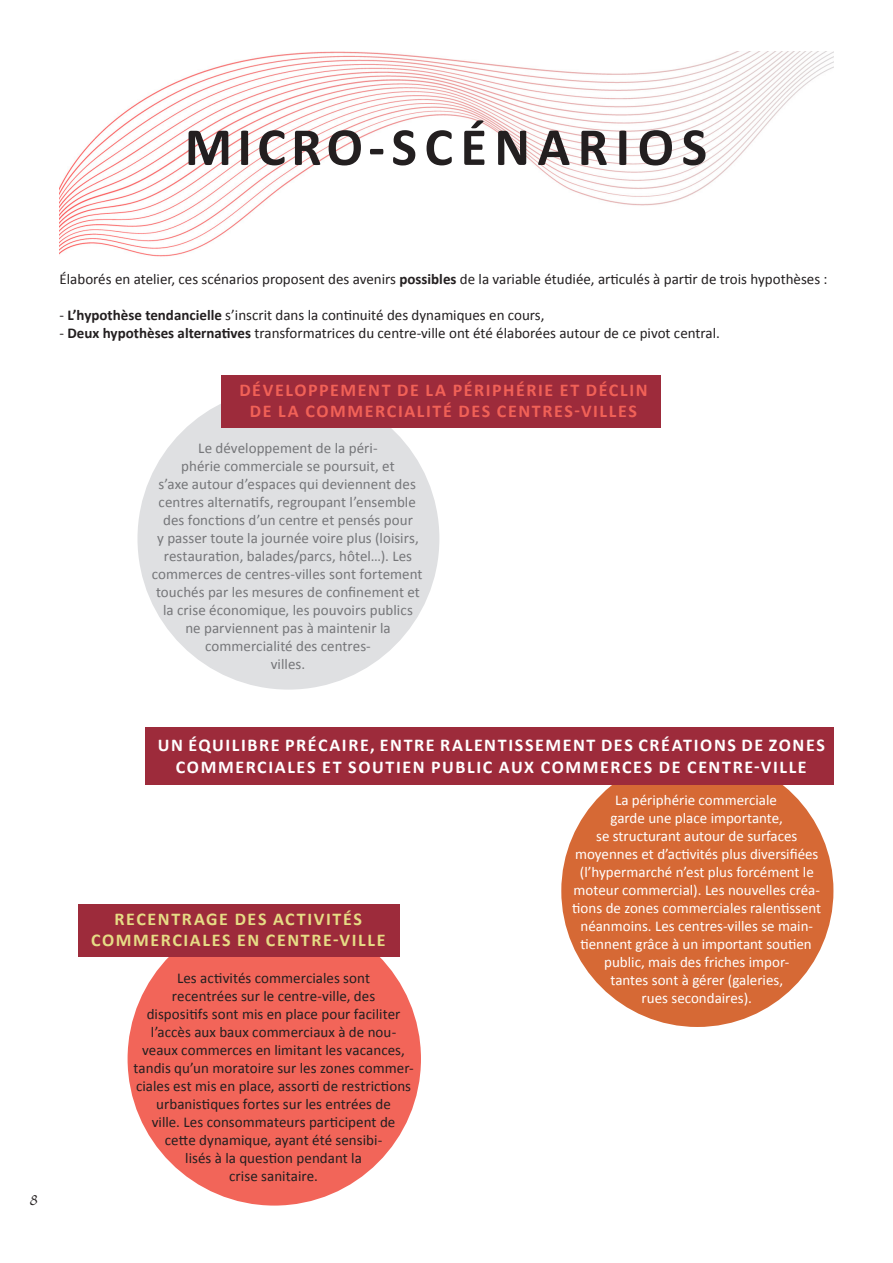
<style>
.page{position:relative;width:893px;height:1263px;background:#fff}
.page>*{position:absolute;margin:0;border:0;box-sizing:border-box;transform-origin:0 0}
.t1{font:700 54px "Calibri";letter-spacing:.14em;color:#231f20}
.t2{font:700 18px/21.6px "Calibri";letter-spacing:.09em;color:#fff;text-align:center}
.t3{font:700 18px/21.6px "Calibri";letter-spacing:.09em;color:#f16157;text-align:center}
.t4{font:700 18px/21.6px "Calibri";letter-spacing:.09em;color:#e6dc85;text-align:center}
.t5{font:18px "Papyrus";color:#231f20}
.TEXTE{font:15px/18px "Calibri";color:#231f20;text-align:center}
.TEXTE-2{font:15px/18px "Calibri";letter-spacing:.005em;color:#757679;text-align:center}
.t6{font:15px/18px "Calibri";color:#fff;text-align:center}
.s1{font-weight:700}
</style>
<div class="page">
<img style="left:60px;top:51px;width:773px;height:206px">
<div style="left:137px;top:388px;width:302px;height:302px;background:#dfe0e2;border-radius:50%"></div>
<div style="left:561px;top:755px;width:272px;height:272px;background:#d66935;border-radius:50%"></div>
<div style="left:145px;top:727px;width:688px;height:57px;background:#9d2b3b"></div>
<div style="left:221px;top:375px;width:439px;height:52px;background:#9d2b3b"></div>
<div style="left:128px;top:912px;width:293px;height:293px;background:#f26559;border-radius:50%"></div>
<div style="left:78px;top:904px;width:322px;height:53px;background:#9d2b3b"></div>
<p class="t1" style="left:185px;top:112px;width:524px">MICRO-SCÉNARIOS</p>
<p class="TEXTE" style="left:60px;top:271px;width:770px">Élaborés en atelier, ces scénarios proposent des avenirs <span class="s1">possibles</span> de la variable étudiée, articulés à partir de trois hypothèses :</p>
<p class="TEXTE" style="left:60px;top:307px;width:487px">- <span class="s1">L’hypothèse tendancielle</span> s’inscrit dans la continuité des dynamiques en cours,</p>
<p class="TEXTE" style="left:60px;top:325px;width:662px">- <span class="s1">Deux hypothèses alternatives</span> transformatrices du centre-ville ont été élaborées autour de ce pivot central.</p>
<p class="t3" style="left:239px;top:379px;width:410px">DÉVELOPPEMENT DE LA PÉRIPHÉRIE ET DÉCLIN<br>DE LA COMMERCIALITÉ DES CENTRES-VILLES</p>
<p class="TEXTE-2" style="left:152px;top:439px;width:272px">Le développement de la péri-<br>phérie commerciale se poursuit, et<br>s’axe autour d’espaces qui deviennent des centres alternatifs, regroupant l’ensemble des fonctions d’un centre et pensés pour<br>y passer toute la journée voire plus (loisirs, restauration, balades/parcs, hôtel…). Les commerces de centres-villes sont fortement touchés par les mesures de confinement et la crise économique, les pouvoirs publics<br>ne parviennent pas à maintenir la commercialité des centres-<br>villes.</p>
<p class="t5" style="left:29px;top:1188px;width:12px">8</p>
<p class="t2" style="left:158px;top:734px;width:669px">UN ÉQUILIBRE PRÉCAIRE, ENTRE RALENTISSEMENT DES CRÉATIONS DE ZONES<br>COMMERCIALES ET SOUTIEN PUBLIC AUX COMMERCES DE CENTRE-VILLE</p>
<p class="t4" style="left:91px;top:908px;width:296px">RECENTRAGE DES ACTIVITÉS<br>COMMERCIALES EN CENTRE-VILLE</p>
<p class="TEXTE" style="left:133px;top:969px;width:282px">Les activités commerciales sont<br>recentrées sur le centre-ville, des<br>dispositifs sont mis en place pour faciliter l’accès aux baux commerciaux à de nou&shy;veaux commerces en limitant les vacances, tandis qu’un moratoire sur les zones commer&shy;ciales est mis en place, assorti de restrictions urbanistiques fortes sur les entrées de<br>ville. Les consommateurs participent de<br>cette dynamique, ayant été sensibi-<br>lisés à la question pendant la<br>crise sanitaire.</p>
<p class="t6" style="left:572px;top:791px;width:251px">La périphérie commerciale<br>garde une place importante,<br>se structurant autour de surfaces moyennes et d’activités plus diversifiées (l’hypermarché n’est plus forcément le moteur commercial). Les nouvelles créa&shy;tions de zones commerciales ralentissent néanmoins. Les centres-villes se main&shy;tiennent grâce à un important soutien public, mais des friches impor-<br>tantes sont à gérer (galeries,<br>rues secondaires).</p>
</div>
